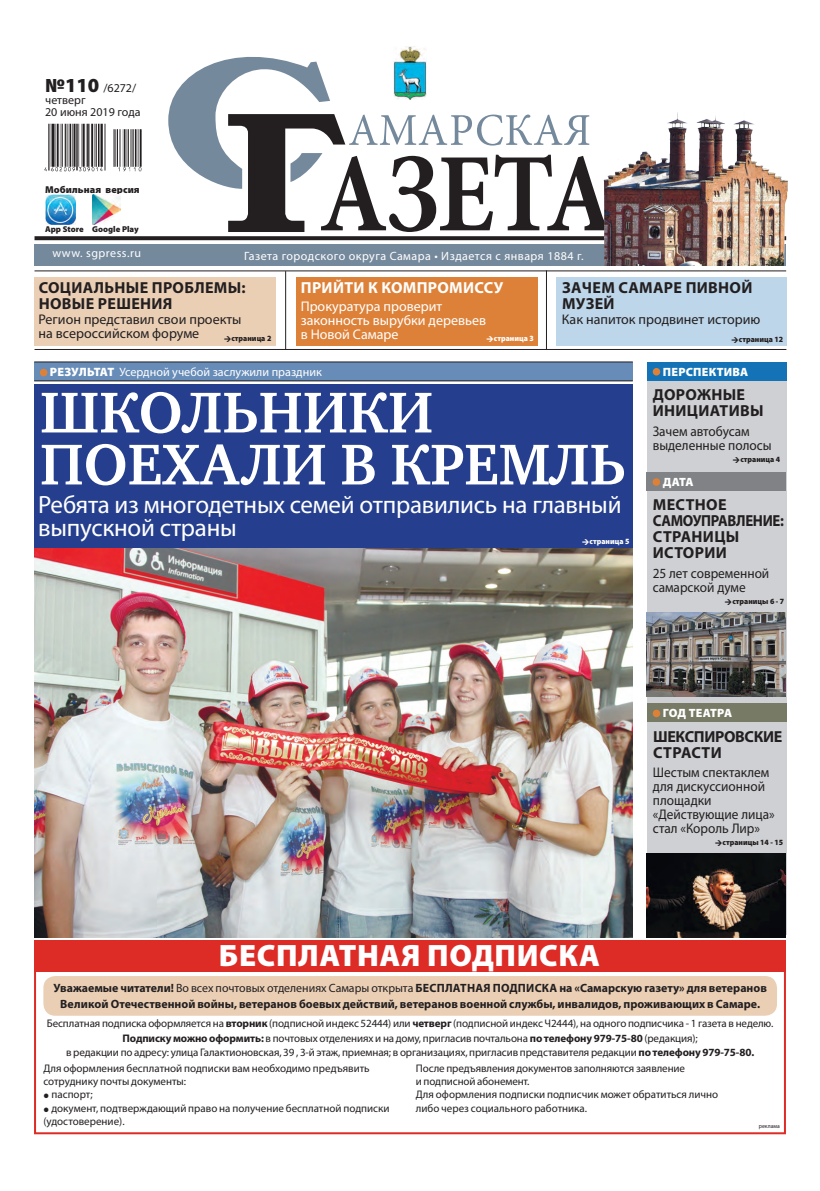
<style>
.page{position:relative;width:820px;height:1191px;background:#fff}
.page>*{position:absolute;margin:0;border:0;box-sizing:border-box;transform-origin:0 0}
.заголовок{font:700 59px/52px "Charter C";color:#fff}
.заголовок-2{font:900 31px "Myriad Pro";letter-spacing:.02em;color:#fff}
.подзаголовок{font:25px/23px "Myriad Pro";letter-spacing:-.01em;color:#fff}
.анонс_2_заголовок{font:700 16px/16px "Myriad Pro";letter-spacing:.02em;color:#231f20}
.анонс_2_заголовок-2{font:700 16px/16px "Myriad Pro";letter-spacing:-.02em;color:#231f20}
.анонс_2_заголовок-3{font:700 16px "Myriad Pro";letter-spacing:.02em;color:#fff}
.анонс_1_подзаголовок{font:14px/14px "Myriad Pro";color:#231f20;scale:.95 1}
.анонс_2_заголовок-4{font:14px/14px "Myriad Pro";color:#231f20}
.анонс_2_заголовок-5{font:14px/14px "Myriad Pro";color:#fff}
.надзаголовок{font:12.1px "Myriad Pro";color:#fff}
.ОФИЦИАЛКА{font:700 12px/16px "Myriad Pro";color:#231f20;text-align:center}
.t1{font:12px "Myriad Pro";letter-spacing:.04em;color:#fff}
.t2{font:12px/12px "Myriad Pro";color:#231f20}
.рубрика_на_плашке{font:900 12px "Myriad Pro";letter-spacing:.02em;color:#fff}
.рубрика_на_плашке-2{font:900 12px "Myriad Pro";letter-spacing:-.005em;color:#fff}
.ОФИЦИАЛКА-2{font:11px/13.3px "Myriad Pro";letter-spacing:-.01em;color:#231f20}
.t3{font:900 10px "Myriad Pro";letter-spacing:.01em;color:#231f20}
.t4{font:900 8.5px "Myriad Pro";color:#231f20}
.анонс_1_подзаголовок-2{font:900 8px "Myriad Pro";color:#231f20;scale:.95 1}
.анонс_2_заголовок-6{font:900 8px "Myriad Pro";color:#fff;scale:.95 1}
.анонс_1_подзаголовок-3{font:900 8px "Myriad Pro";color:#fff;scale:.95 1}
.ОФИЦИАЛКА-3{font:6px "Myriad Pro";color:#231f20;scale:.95 1}
.s1{font-weight:900;font-size:20px}
.s2{font-weight:900}
.s3{font-weight:400}
.s4{font-weight:700}
.s5{font-weight:900;font-size:16px}
</style>
<div class="page">
<img style="left:34px;top:548px;width:598px;height:389px">
<svg style="left:168px;top:46px;width:430px;height:186px"></svg>
<hr style="left:34px;top:270px;width:751px;height:1px;background:#231f20">
<hr style="left:34px;top:349px;width:752px;height:1px;background:#231f20">
<div style="left:34px;top:277px;width:241px;height:68px;background:#eacfb5"></div>
<div style="left:34px;top:244px;width:751px;height:21px;background:#75899d"></div>
<svg style="left:34px;top:236px;width:564px;height:4px;background:#2e2a2b"></svg>
<hr style="left:285px;top:271px;width:1px;height:78px;background:#231f20">
<img style="left:44px;top:124px;width:98px;height:48px">
<img style="left:45px;top:195px;width:30px;height:29px">
<img style="left:93px;top:195px;width:27px;height:29px">
<div style="left:296px;top:277px;width:241px;height:68px;background:#de8138"></div>
<hr style="left:545px;top:270px;width:1px;height:79px;background:#231f20">
<div style="left:555px;top:277px;width:231px;height:68px;background:#bdd6ea"></div>
<img style="left:598px;top:113px;width:188px;height:152px">
<div style="left:647px;top:363px;width:138px;height:572px;background:#ced0d3"></div>
<div style="left:646px;top:362px;width:139px;height:18px;background:#1373b6"></div>
<div style="left:652px;top:368px;width:8px;height:7px;background:#de8138;border-radius:50%"></div>
<div style="left:646px;top:472px;width:139px;height:18px;background:#808285"></div>
<div style="left:652px;top:478px;width:7px;height:8px;background:#de8138;border-radius:50%"></div>
<div style="left:646px;top:703px;width:139px;height:19px;background:#777a65"></div>
<div style="left:652px;top:709px;width:8px;height:8px;background:#de8138;border-radius:50%"></div>
<div style="left:34px;top:362px;width:598px;height:19px;background:#678cb8"></div>
<hr style="left:34px;top:362px;width:598px;height:1px;background:#231f20">
<hr style="left:34px;top:381px;width:598px;height:1px;background:#231f20">
<div style="left:40px;top:369px;width:7px;height:7px;background:#de8138;border-radius:50%"></div>
<div style="left:34px;top:384px;width:598px;height:164px;background:#253f8e"></div>
<img style="left:646px;top:612px;width:139px;height:84px">
<img style="left:646px;top:854px;width:139px;height:83px">
<div style="left:34px;top:941px;width:751px;height:193px;border:2px solid #dd2b26"></div>
<div style="left:34px;top:940px;width:751px;height:32px;background:#dd2b26"></div>
<div style="left:43px;top:976px;width:733px;height:39px;background:#eacfb5;border-radius:12px"></div>
<p class="t2" style="left:45px;top:82px;width:97px"><span class="s1">№110</span> /6272/ четверг<br>20 июня 2019 года</p>
<p class="t3" style="left:45px;top:184px;width:96px">Мобильная версия</p>
<p class="t4" style="left:45px;top:224px;width:95px">App Store Google Play</p>
<p class="t1" style="left:52px;top:245px;width:90px">www. sgpress.ru</p>
<p class="t1" style="left:244px;top:248px;width:341px">Газета городского округа Самара • Издается с января 1884 г.</p>
<p class="анонс_2_заголовок" style="left:39px;top:279px;width:208px">СОЦИАЛЬНЫЕ ПРОБЛЕМЫ:<br>НОВЫЕ РЕШЕНИЯ</p>
<p class="анонс_2_заголовок-4" style="left:39px;top:312px;width:204px">Регион представил свои проекты на всероссийском форуме</p>
<p class="анонс_1_подзаголовок-2" style="left:231px;top:334px;width:43px">страница 2</p>
<p class="анонс_2_заголовок-3" style="left:301px;top:277px;width:204px">ПРИЙТИ К КОМПРОМИССУ</p>
<p class="анонс_2_заголовок-5" style="left:300px;top:299px;width:187px">Прокуратура проверит законность вырубки деревьев в Новой Самаре</p>
<p class="анонс_2_заголовок" style="left:562px;top:279px;width:192px">ЗАЧЕМ САМАРЕ ПИВНОЙ<br>МУЗЕЙ</p>
<p class="анонс_2_заголовок-4" style="left:561px;top:312px;width:200px">Как напиток продвинет историю</p>
<p class="анонс_2_заголовок-6" style="left:493px;top:334px;width:43px">страница 3</p>
<p class="анонс_1_подзаголовок-2" style="left:738px;top:334px;width:48px">страница 12</p>
<p class="надзаголовок" style="left:50px;top:365px;width:273px"><span class="s2">РЕЗУЛЬТАТ</span> Усердной учебой заслужили праздник</p>
<p class="заголовок" style="left:40px;top:387px;width:587px">ШКОЛЬНИКИ<br>ПОЕХАЛИ В КРЕМЛЬ</p>
<p class="подзаголовок" style="left:38px;top:493px;width:584px">Ребята из многодетных семей отправились на главный выпускной страны</p>
<p class="анонс_1_подзаголовок-3" style="left:589px;top:537px;width:43px">страница 5</p>
<p class="рубрика_на_плашке" style="left:662px;top:365px;width:87px">ПЕРСПЕКТИВА</p>
<p class="анонс_2_заголовок" style="left:652px;top:386px;width:112px">ДОРОЖНЫЕ<br>ИНИЦИАТИВЫ</p>
<p class="анонс_1_подзаголовок" style="left:652px;top:424px;width:127px">Зачем автобусам выделенные полосы</p>
<p class="анонс_1_подзаголовок-2" style="left:740px;top:455px;width:43px">страница 4</p>
<p class="рубрика_на_плашке" style="left:662px;top:475px;width:32px">ДАТА</p>
<p class="анонс_2_заголовок" style="left:652px;top:496px;width:132px">МЕСТНОЕ<br>САМОУПРАВЛЕНИЕ:<br>СТРАНИЦЫ<br>ИСТОРИИ</p>
<p class="анонс_1_подзаголовок" style="left:652px;top:566px;width:124px">25 лет современной самарской думе</p>
<p class="анонс_1_подзаголовок-2" style="left:732px;top:596px;width:56px">страницы 6 - 7</p>
<p class="заголовок-2" style="left:219px;top:938px;width:382px">БЕСПЛАТНАЯ ПОДПИСКА</p>
<p class="рубрика_на_плашке-2" style="left:662px;top:706px;width:71px">ГОД ТЕАТРА</p>
<p class="анонс_2_заголовок-2" style="left:653px;top:728px;width:131px">ШЕКСПИРОВСКИЕ<br>СТРАСТИ</p>
<p class="анонс_1_подзаголовок" style="left:652px;top:765px;width:130px">Шестым спектаклем для дискуссионной площадки «Действующие лица» стал «Король Лир»</p>
<p class="анонс_1_подзаголовок-2" style="left:722px;top:838px;width:65px">страницы 14 - 15</p>
<p class="ОФИЦИАЛКА" style="left:53px;top:979px;width:714px">Уважаемые читатели! <span class="s3">Во всех почтовых отделениях Самары открыта</span> БЕСПЛАТНАЯ ПОДПИСКА на «Самарскую газету» для ветеранов<br>Великой Отечественной войны, ветеранов боевых действий, ветеранов военной службы, инвалидов, проживающих в Самаре.</p>
<p class="ОФИЦИАЛКА-2" style="left:47px;top:1017px;width:728px">Бесплатная подписка оформляется на <span class="s4">вторник</span> (подписной индекс 52444) или <span class="s4">четверг</span> (подписной индекс Ч2444), на одного подписчика - 1 газета в неделю.</p>
<p class="ОФИЦИАЛКА-2" style="left:66px;top:1030px;width:689px;line-height:14px;text-align:center"><span class="s4">Подписку можно оформить:</span> в почтовых отделениях и на дому, пригласив почтальона <span class="s4">по телефону 979-75-80</span> (редакция);<br>в редакции по адресу: улица Галактионовская, 39 , 3-й этаж, приемная; в организациях, пригласив представителя редакции <span class="s4">по телефону 979-75-80.</span></p>
<p class="ОФИЦИАЛКА-2" style="left:43px;top:1061px;width:328px">Для оформления бесплатной подписки вам необходимо предъявить сотруднику почты документы:</p>
<p class="ОФИЦИАЛКА-2" style="left:43px;top:1087px;width:51px"><span class="s5">•</span> паспорт;</p>
<p class="ОФИЦИАЛКА-2" style="left:43px;top:1101px;width:347px"><span class="s5">•</span> документ, подтверждающий право на получение бесплатной подписки (удостоверение).</p>
<p class="ОФИЦИАЛКА-2" style="left:415px;top:1061px;width:270px">После предъявления документов заполняются заявление и подписной абонемент.</p>
<p class="ОФИЦИАЛКА-2" style="left:415px;top:1087px;width:304px">Для оформления подписки подписчик может обратиться лично либо через социального работника.</p>
<p class="ОФИЦИАЛКА-3" style="left:758px;top:1122px;width:24px">реклама</p>
</div>
